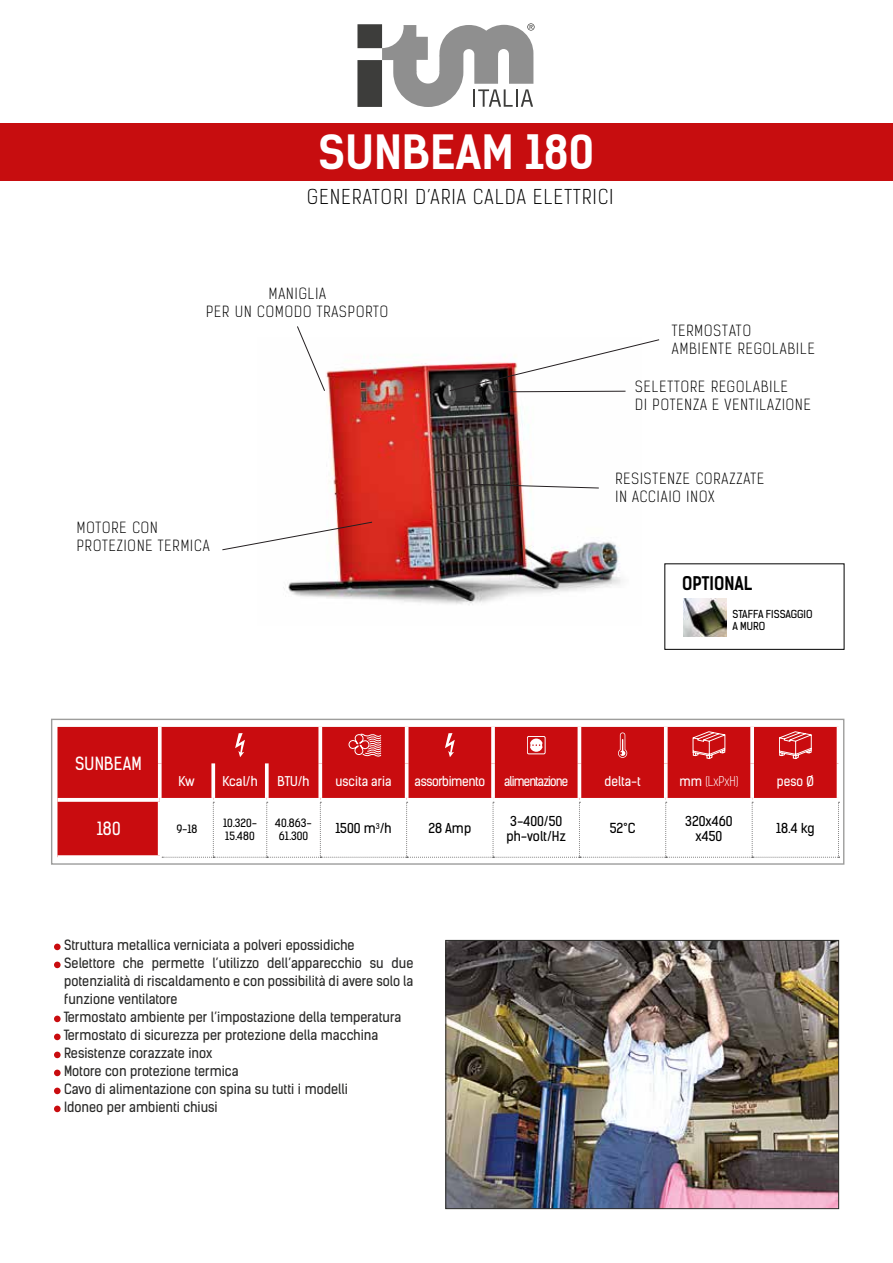
<style>
.page{position:relative;width:893px;height:1263px;background:#fff}
.page>*{position:absolute;margin:0;border:0;box-sizing:border-box;transform-origin:0 0}
.t1{font:700 45px "Kelson Sans";color:#fff}
.t2{font:300 19.5px "Kelson Sans";letter-spacing:.07em;color:#000}
.t3{font:700 18px "Kelson Sans";color:#000;scale:.9 1}
.t4{font:17.25px "Kelson Sans";letter-spacing:.015em;color:#fff;scale:.95 1}
.t5{font:300 14.7px/17.7px "Kelson Sans";letter-spacing:.07em;color:#000}
.t6{font:13.5px/18px "Kelson Sans";color:#282827}
.t7{font:13.2px "Kelson Sans";color:#000}
.t8{font:13.05px/15.6px "Kelson Sans";color:#000}
.t9{font:12.9px "Kelson Sans";letter-spacing:-.03em;color:#fff;scale:.96 1}
.t10{font:12.9px "Kelson Sans";letter-spacing:-.03em;color:#fff}
.t11{font:12.9px "Kelson Sans";letter-spacing:-.07em;color:#fff;scale:.92 1}
.t12{font:12.9px "Kelson Sans";color:#fff;scale:.96 1}
.t13{font:300 12.9px "Kelson Sans";color:#fff;scale:.96 1}
.t14{font:10.95px/13.2px "Kelson Sans";color:#000;text-align:center}
.t15{font:10.8px/13px "Kelson Sans";color:#000}
.t16{font:10.5px/12.6px "Kelson Sans";color:#000}
.s1{font-weight:400}
</style>
<div class="page">
<img style="left:283px;top:363px;width:338px;height:242px">
<div style="left:0;top:123px;width:893px;height:57px;background:#c70d0f"></div>
<svg style="left:357px;top:23px;width:178px;height:84px"></svg>
<div style="left:54px;top:943px;width:7px;height:7px;background:#c90c0f;border-radius:50%"></div>
<div style="left:54px;top:961px;width:7px;height:7px;background:#c90c0f;border-radius:50%"></div>
<div style="left:54px;top:1015px;width:7px;height:7px;background:#c90c0f;border-radius:50%"></div>
<div style="left:54px;top:1033px;width:7px;height:7px;background:#c90c0f;border-radius:50%"></div>
<div style="left:54px;top:1051px;width:7px;height:7px;background:#c90c0f;border-radius:50%"></div>
<div style="left:54px;top:1069px;width:7px;height:7px;background:#c90c0f;border-radius:50%"></div>
<div style="left:54px;top:1087px;width:7px;height:7px;background:#c90c0f;border-radius:50%"></div>
<div style="left:54px;top:1105px;width:7px;height:7px;background:#c90c0f;border-radius:50%"></div>
<div style="left:57px;top:727px;width:780px;height:128px;background:#c90c0f"></div>
<svg style="left:57px;top:798px;width:103px;height:4px"></svg>
<hr style="left:160px;top:798px;width:53px;height:4px;background:#fff">
<hr style="left:158px;top:802px;width:4px;height:53px;background:#fff">
<hr style="left:213px;top:798px;width:54px;height:4px;background:#fff">
<hr style="left:267px;top:798px;width:53px;height:4px;background:#fff">
<hr style="left:320px;top:798px;width:87px;height:4px;background:#fff">
<hr style="left:407px;top:798px;width:86px;height:4px;background:#fff">
<hr style="left:493px;top:798px;width:86px;height:4px;background:#fff">
<hr style="left:579px;top:798px;width:87px;height:4px;background:#fff">
<hr style="left:666px;top:798px;width:86px;height:4px;background:#fff">
<hr style="left:752px;top:798px;width:88px;height:4px;background:#fff">
<svg style="left:57px;top:855px;width:105px;height:3px"></svg>
<svg style="left:162px;top:802px;width:677px;height:56px"></svg>
<svg style="left:158px;top:727px;width:4px;height:36px"></svg>
<svg style="left:318px;top:727px;width:4px;height:36px"></svg>
<hr style="left:405px;top:727px;width:3px;height:36px;background:#fff">
<svg style="left:491px;top:727px;width:4px;height:36px"></svg>
<hr style="left:578px;top:727px;width:3px;height:36px;background:#fff">
<svg style="left:664px;top:727px;width:4px;height:36px"></svg>
<svg style="left:750px;top:727px;width:4px;height:36px"></svg>
<svg style="left:158px;top:763px;width:4px;height:35px"></svg>
<svg style="left:211px;top:763px;width:4px;height:35px"></svg>
<svg style="left:265px;top:763px;width:4px;height:35px"></svg>
<svg style="left:318px;top:763px;width:4px;height:35px"></svg>
<hr style="left:405px;top:763px;width:3px;height:35px;background:#fff">
<svg style="left:491px;top:763px;width:4px;height:35px"></svg>
<hr style="left:578px;top:763px;width:3px;height:35px;background:#fff">
<svg style="left:664px;top:763px;width:4px;height:35px"></svg>
<svg style="left:750px;top:763px;width:4px;height:35px"></svg>
<svg style="left:235px;top:733px;width:10px;height:24px"></svg>
<svg style="left:349px;top:734px;width:32px;height:22px"></svg>
<svg style="left:445px;top:733px;width:10px;height:24px"></svg>
<svg style="left:530px;top:738px;width:13px;height:14px"></svg>
<div style="left:527px;top:736px;width:18px;height:18px;border:1px solid #fff;border-radius:2px"></div>
<svg style="left:618px;top:732px;width:9px;height:26px"></svg>
<svg style="left:693px;top:731px;width:32px;height:28px"></svg>
<svg style="left:779px;top:731px;width:33px;height:28px"></svg>
<div style="left:51px;top:719px;width:793px;height:146px;border:1px solid #9d9d9c"></div>
<svg style="left:449px;top:339px;width:211px;height:54px"></svg>
<svg style="left:471px;top:483px;width:129px;height:6px"></svg>
<svg style="left:222px;top:521px;width:151px;height:30px"></svg>
<svg style="left:296px;top:326px;width:30px;height:66px"></svg>
<img style="left:447px;top:942px;width:390px;height:265px">
<div style="left:445px;top:940px;width:394px;height:269px;border:1px solid #2e2e2b"></div>
<div style="left:664px;top:563px;width:180px;height:87px;border:1px solid #000"></div>
<img style="left:683px;top:598px;width:43px;height:39px">
<h1 class="t1" style="left:318px;top:124px;width:277px">SUNBEAM 180</h1>
<h2 class="t2" style="left:307px;top:185px;width:308px">GENERATORI D’ARIA CALDA ELETTRICI</h2>
<p class="t5" style="left:206px;top:285px;width:184px;text-align:center">MANIGLIA<br>PER UN COMODO TRASPORTO</p>
<p class="t5" style="left:77px;top:519px;width:134px">MOTORE CON<br>PROTEZIONE TERMICA</p>
<p class="t4" style="left:75px;top:753px;width:72px">SUNBEAM</p>
<p class="t5" style="left:672px;top:322px;width:144px">TERMOSTATO<br>AMBIENTE REGOLABILE</p>
<p class="t5" style="left:635px;top:378px;width:177px">SELETTORE REGOLABILE<br>DI POTENZA E VENTILAZIONE</p>
<p class="t5" style="left:615px;top:470px;width:150px">RESISTENZE CORAZZATE<br>IN ACCIAIO INOX</p>
<h3 class="t3" style="left:682px;top:572px;width:80px">OPTIONAL</h3>
<p class="t16" style="left:732px;top:607px;width:82px">STAFFA FISSAGGIO<br>A MURO</p>
<p class="t10" style="left:179px;top:773px;width:18px">Kw</p>
<p class="t10" style="left:222px;top:773px;width:37px">Kcal/h</p>
<p class="t10" style="left:278px;top:773px;width:33px">BTU/h</p>
<p class="t12" style="left:335px;top:774px;width:60px">uscita aria</p>
<p class="t9" style="left:415px;top:774px;width:75px">assorbimento</p>
<p class="t11" style="left:504px;top:774px;width:71px">alimentazione</p>
<p class="t9" style="left:604px;top:774px;width:39px">delta-t</p>
<p class="t13" style="left:679px;top:774px;width:63px"><span class="s1">mm</span> (LxPxH)</p>
<p class="t9" style="left:777px;top:774px;width:40px">peso Ø</p>
<p class="t4" style="left:97px;top:818px;width:26px">180</p>
<p class="t15" style="left:176px;top:822px;width:23px">9-18</p>
<p class="t15" style="left:223px;top:816px;width:36px">10.320-<br>15.480</p>
<p class="t14" style="left:275px;top:816px;width:38px">40.863-<br>61.300</p>
<p class="t8" style="left:335px;top:821px;width:58px">1500 m<sup>3</sup>/h</p>
<p class="t8" style="left:428px;top:821px;width:44px">28 Amp</p>
<p class="t8" style="left:507px;top:813px;width:61px">3-400/50 ph-volt/Hz</p>
<p class="t7" style="left:610px;top:820px;width:27px">52°C</p>
<p class="t8" style="left:685px;top:813px;width:49px;text-align:center">320x460 x450</p>
<p class="t8" style="left:776px;top:821px;width:40px">18.4 kg</p>
<p class="t6" style="left:64px;top:936px;width:351px">Struttura metallica verniciata a polveri epossidiche<br>Selettore che permette l’utilizzo dell’apparecchio su due potenzialità di riscaldamento e con possibilità di avere solo la funzione ventilatore<br>Termostato ambiente per l’impostazione della temperatura Termostato di sicurezza per protezione della macchina Resistenze corazzate inox<br>Motore con protezione termica<br>Cavo di alimentazione con spina su tutti i modelli<br>Idoneo per ambienti chiusi</p>
</div>
